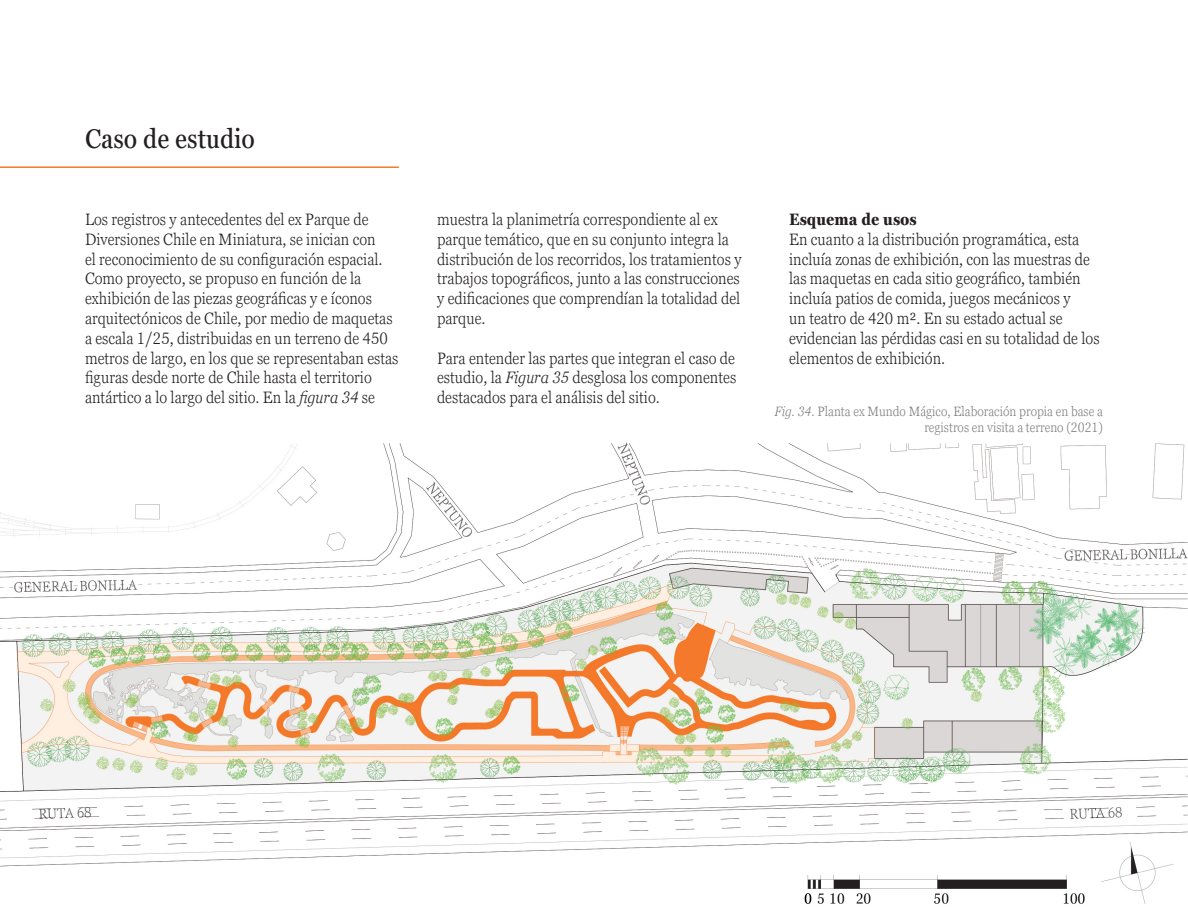
<style>
.page{position:relative;width:1188px;height:918px;background:#fff}
.page>*{position:absolute;margin:0;border:0;box-sizing:border-box;transform-origin:0 0}
.t1{font:condensed 27px "Georgia Pro";color:#231f20}
.t2{font:300 condensed 16.5px/19.8px "Georgia Pro";color:#231f20}
.t3{font:700 condensed 16.5px "Georgia Pro";color:#231f20}
.t4{font:300 condensed 13.5px/16.2px "Georgia Pro";color:#7f7f7f;text-align:right}
.s1{font-style:italic}
</style>
<div class="page">
<img style="left:0;top:442px;width:1188px;height:462px">
<hr style="left:0;top:166px;width:399px;height:2px;background:#f4792a">
<p class="t1" style="left:85px;top:123px;width:172px">Caso de estudio</p>
<p class="t2" style="left:85px;top:209px;width:315px">Los registros y antecedentes del ex Parque de Diversiones Chile en Miniatura, se inician con<br>el reconocimiento de su configuración espacial.<br>Como proyecto, se propuso en función de la exhibición de las piezas geográficas y e íconos arquitectónicos de Chile, por medio de maquetas a escala 1/25, distribuidas en un terreno de 450 metros de largo, en los que se representaban estas figuras desde norte de Chile hasta el territorio antártico a lo largo del sitio. En la <span class="s1">figura 34</span> se</p>
<p class="t2" style="left:437px;top:209px;width:306px">muestra la planimetría correspondiente al ex parque temático, que en su conjunto integra la distribución de los recorridos, los tratamientos y trabajos topográficos, junto a las construcciones y edificaciones que comprendían la totalidad del parque.</p>
<p class="t2" style="left:437px;top:348px;width:301px;text-align:justify">Para entender las partes que integran el caso de estudio, la <span class="s1">Figura 35</span> desglosa los componentes destacados para el análisis del sitio.</p>
<p class="t3" style="left:789px;top:210px;width:129px">Esquema de usos</p>
<p class="t2" style="left:789px;top:229px;width:312px">En cuanto a la distribución programática, esta incluía zonas de exhibición, con las muestras de las maquetas en cada sitio geográfico, también incluía patios de comida, juegos mecánicos y<br>un teatro de 420 m². En su estado actual se evidencian las pérdidas casi en su totalidad de los elementos de exhibición.</p>
<p class="t4" style="left:774px;top:403px;width:330px"><span class="s1">Fig. 34.</span> Planta ex Mundo Mágico, Elaboración propia en base a registros en visita a terreno (2021)</p>
</div>
